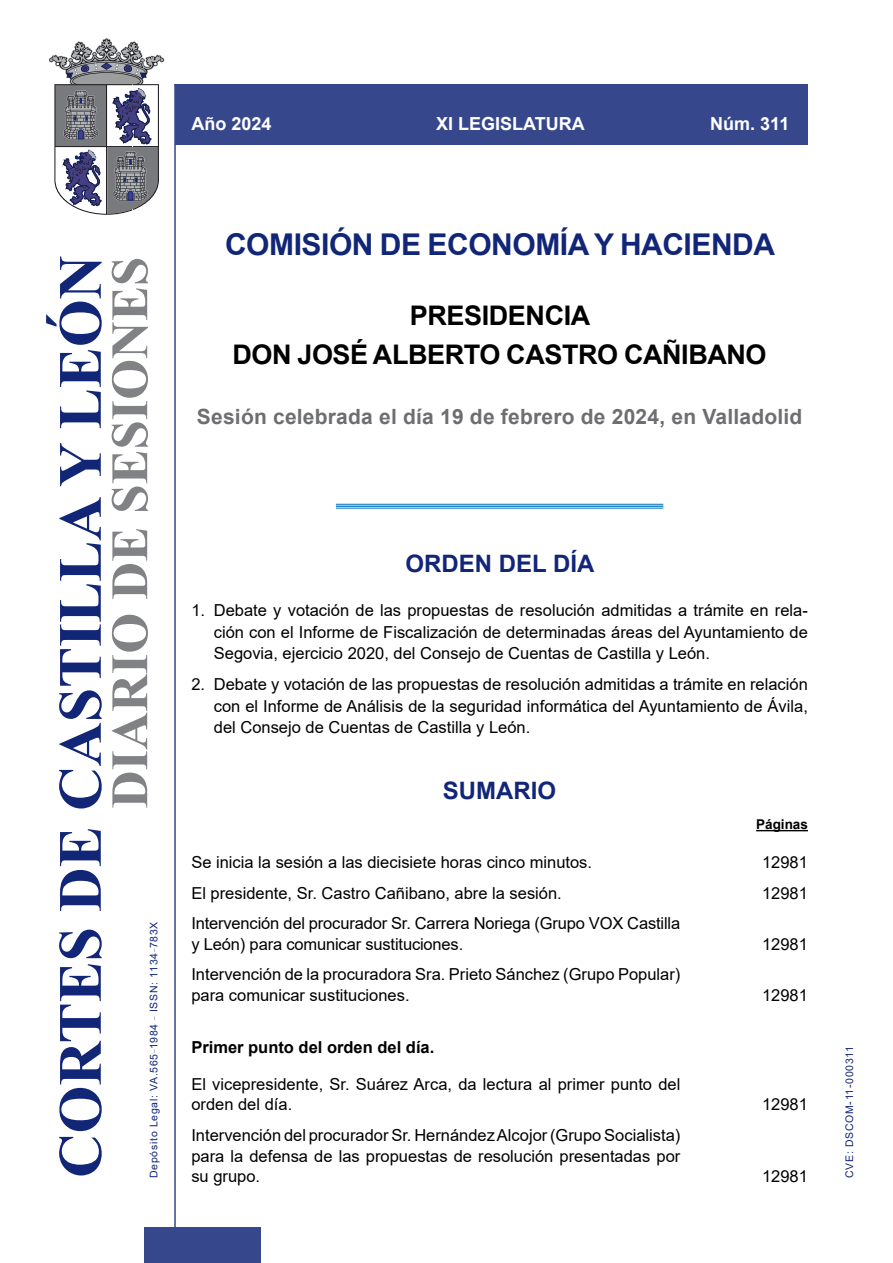
<style>
.page{position:relative;width:893px;height:1263px;background:#fff}
.page>*{position:absolute;margin:0;border:0;box-sizing:border-box;transform-origin:0 0}
.SesionComision{font:700 30px "Arial";letter-spacing:-.015em;color:#122678}
.PresidenteComision{font:700 27px "Arial";letter-spacing:-.015em;color:#000}
.PresidenciaComision{font:700 27px "Arial";letter-spacing:-.015em;color:#000}
.OrdenDiaTitulo{font:700 24px "Arial";color:#122678}
.SumarioTitulo{font:700 24px "Arial";color:#122678}
.Celebracion{font:700 21px "Arial";letter-spacing:.01em;color:#6d6e71}
.Numero{font:700 18px "Arial";color:#fff}
.Sumario{font:16.5px/20.7px "Arial";color:#000}
.OrdenDiaPUnto{font:16.5px/21.5px "Arial";color:#000;text-align:justify}
.SumarioEpigrafe{font:700 16.5px "Arial";color:#000}
.Paginas{font:700 13.5px "Arial";color:#000}
.t1{font:10.5px "Arial";letter-spacing:.065em;color:#122678}
</style>
<div class="page">
<hr style="left:174px;top:84px;width:2px;height:1179px;background:#36478c">
<div style="left:144px;top:1227px;width:117px;height:36px;background:#36478c"></div>
<hr style="left:174px;top:84px;width:634px;height:1px;background:#36478c">
<div style="left:175px;top:85px;width:633px;height:60px;background:#36478c"></div>
<svg style="left:49px;top:38px;width:115px;height:177px"></svg>
<hr style="left:336px;top:504px;width:327px;height:1px;background:#0072bc">
<hr style="left:336px;top:505px;width:327px;height:2px;background:#0072bc">
<hr style="left:336px;top:508px;width:327px;height:1px;background:#0072bc">
<hr style="left:756px;top:830px;width:52px;height:1px;background:#000">
<svg style="left:46px;top:256px;width:56px;height:919px"></svg>
<svg style="left:112px;top:259px;width:36px;height:549px"></svg>
<p class="Numero" style="left:191px;top:111px;width:82px">Año 2024</p>
<p class="Numero" style="left:436px;top:111px;width:150px">XI LEGISLATURA</p>
<p class="Numero" style="left:710px;top:111px;width:81px">Núm. 311</p>
<p class="SesionComision" style="left:225px;top:223px;width:552px">COMISIÓN DE ECONOMÍA Y HACIENDA</p>
<p class="PresidenciaComision" style="left:410px;top:296px;width:182px">PRESIDENCIA</p>
<p class="PresidenteComision" style="left:232px;top:336px;width:536px">DON JOSÉ ALBERTO CASTRO CAÑIBANO</p>
<p class="Celebracion" style="left:197px;top:401px;width:607px">Sesión celebrada el día 19 de febrero de 2024, en Valladolid</p>
<p class="t1" style="left:146px;top:1178px;width:258px;rotate:-90deg">Depósito Legal: VA.565<sup>_</sup>1984 <sup>_</sup> ISSN: 1134<sup>_</sup>783X</p>
<p class="OrdenDiaTitulo" style="left:406px;top:547px;width:190px">ORDEN DEL DÍA</p>
<p class="OrdenDiaPUnto" style="left:214px;top:600px;width:596px;text-indent:-22px">1. Debate y votación de las propuestas de resolución admitidas a trámite en rela&shy;ción con el Informe de Fiscalización de determinadas áreas del Ayuntamiento de Segovia, ejercicio 2020, del Consejo de Cuentas de Castilla y León.</p>
<p class="OrdenDiaPUnto" style="left:214px;top:674px;width:596px;text-indent:-22px">2. Debate y votación de las propuestas de resolución admitidas a trámite en relación con el Informe de Análisis de la seguridad informática del Ayuntamiento de Ávila, del Consejo de Cuentas de Castilla y León.</p>
<p class="SumarioTitulo" style="left:443px;top:773px;width:115px">SUMARIO</p>
<p class="Paginas" style="left:756px;top:815px;width:53px">Páginas</p>
<p class="Sumario" style="left:191px;top:852px;width:402px">Se inicia la sesión a las diecisiete horas cinco minutos.</p>
<p class="Sumario" style="left:762px;top:852px;width:47px">12981</p>
<p class="Sumario" style="left:191px;top:882px;width:372px">El presidente, Sr. Castro Cañibano, abre la sesión.</p>
<p class="Sumario" style="left:762px;top:882px;width:47px">12981</p>
<p class="Sumario" style="left:191px;top:913px;width:490px">Intervención del procurador Sr. Carrera Noriega (Grupo VOX Castilla y León) para comunicar sustituciones.</p>
<p class="Sumario" style="left:762px;top:934px;width:47px">12981</p>
<p class="Sumario" style="left:191px;top:964px;width:490px">Intervención de la procuradora Sra. Prieto Sánchez (Grupo Popular) para comunicar sustituciones.</p>
<p class="SumarioEpigrafe" style="left:191px;top:1035px;width:244px">Primer punto del orden del día.</p>
<p class="Sumario" style="left:191px;top:1073px;width:490px">El vicepresidente, Sr. Suárez Arca, da lectura al primer punto del orden del día.</p>
<p class="Sumario" style="left:191px;top:1125px;width:490px;text-align:justify">Intervención del procurador Sr. Hernández Alcojor (Grupo Socialista) para la defensa de las propuestas de resolución presentadas por su grupo.</p>
<p class="Sumario" style="left:762px;top:985px;width:47px">12981</p>
<p class="Sumario" style="left:762px;top:1094px;width:47px">12981</p>
<p class="Sumario" style="left:762px;top:1166px;width:47px">12981</p>
<p class="t1" style="left:842px;top:1178px;width:133px;rotate:-90deg">CVE: DSCOM-11-000311</p>
</div>
